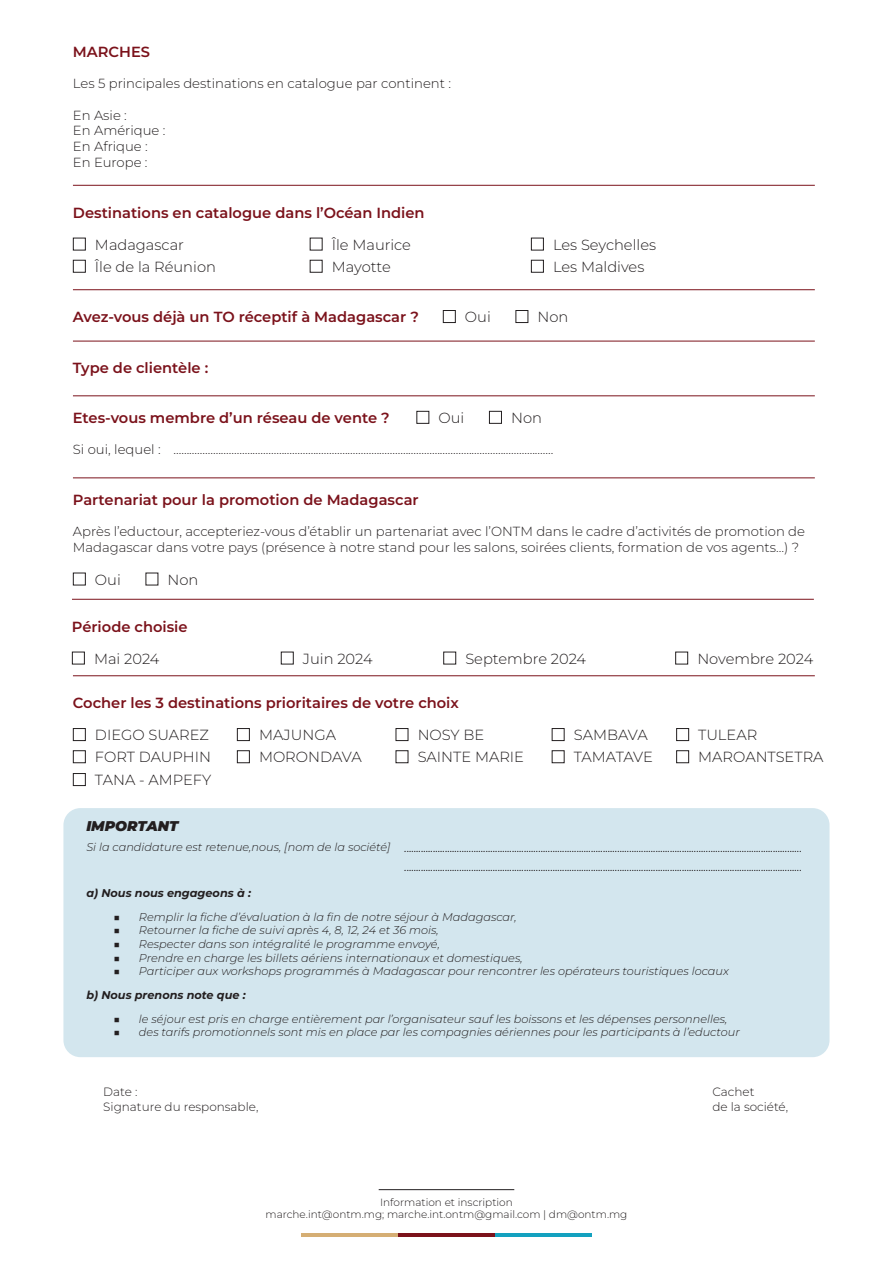
<style>
.page{position:relative;width:893px;height:1263px;background:#fff}
.page>*{position:absolute;margin:0;border:0;box-sizing:border-box;transform-origin:0 0}
.t1{font:600 14.7px "Montserrat";color:#7b121b}
.t2{font:300 14.7px "Montserrat";color:#231f20}
.t3{font:300 14.7px "Montserrat";letter-spacing:-.035em;color:#231f20}
.t4{font:italic 900 14.1px "Montserrat";color:#231f20}
.t5{font:300 13.2px/15.9px "Montserrat";color:#231f20}
.t6{font:300 12px "Montserrat";color:#231f20}
.t7{font:italic 300 11.25px "Montserrat";color:#231f20}
.t8{font:italic 11.25px/18.9px "Montserrat";color:#231f20}
.t9{font:italic 700 11.25px "Montserrat";color:#231f20}
.t10{font:300 10.5px "Montserrat";color:#231f20}
</style>
<div class="page">
<hr style="left:73px;top:185px;width:742px;height:1px;background:#7b121b">
<hr style="left:73px;top:289px;width:742px;height:1px;background:#7b121b">
<hr style="left:73px;top:341px;width:742px;height:1px;background:#7b121b">
<hr style="left:73px;top:395px;width:742px;height:1px;background:#7b121b">
<hr style="left:73px;top:477px;width:742px;height:1px;background:#7b121b">
<hr style="left:301px;top:1233px;width:97px;height:3px;background:#d5ae74">
<hr style="left:398px;top:1233px;width:97px;height:3px;background:#7b121b">
<hr style="left:495px;top:1233px;width:97px;height:3px;background:#13a1bf">
<div style="left:73px;top:238px;width:13px;height:12px;border:1px solid #231f20"></div>
<div style="left:73px;top:260px;width:13px;height:13px;border:1px solid #231f20"></div>
<hr style="left:73px;top:675px;width:742px;height:1px;background:#7b121b">
<div style="left:73px;top:728px;width:13px;height:13px;border:1px solid #231f20"></div>
<div style="left:73px;top:750px;width:13px;height:13px;border:1px solid #231f20"></div>
<div style="left:396px;top:728px;width:12px;height:13px;border:1px solid #231f20"></div>
<div style="left:396px;top:750px;width:12px;height:13px;border:1px solid #231f20"></div>
<div style="left:237px;top:728px;width:13px;height:13px;border:1px solid #231f20"></div>
<div style="left:237px;top:750px;width:13px;height:13px;border:1px solid #231f20"></div>
<div style="left:552px;top:728px;width:12px;height:13px;border:1px solid #231f20"></div>
<div style="left:552px;top:750px;width:12px;height:13px;border:1px solid #231f20"></div>
<div style="left:676px;top:728px;width:13px;height:13px;border:1px solid #231f20"></div>
<div style="left:676px;top:750px;width:13px;height:13px;border:1px solid #231f20"></div>
<div style="left:73px;top:773px;width:13px;height:13px;border:1px solid #231f20"></div>
<hr style="left:72px;top:599px;width:742px;height:1px;background:#7b121b">
<div style="left:72px;top:652px;width:13px;height:12px;border:1px solid #231f20"></div>
<div style="left:443px;top:652px;width:13px;height:12px;border:1px solid #231f20"></div>
<div style="left:281px;top:652px;width:13px;height:12px;border:1px solid #231f20"></div>
<div style="left:675px;top:652px;width:13px;height:12px;border:1px solid #231f20"></div>
<div style="left:443px;top:310px;width:13px;height:13px;border:1px solid #231f20"></div>
<div style="left:416px;top:411px;width:13px;height:13px;border:1px solid #231f20"></div>
<div style="left:73px;top:573px;width:13px;height:12px;border:1px solid #231f20"></div>
<div style="left:515px;top:310px;width:13px;height:13px;border:1px solid #231f20"></div>
<div style="left:489px;top:411px;width:13px;height:13px;border:1px solid #231f20"></div>
<div style="left:310px;top:260px;width:13px;height:13px;border:1px solid #231f20"></div>
<div style="left:531px;top:238px;width:13px;height:12px;border:1px solid #231f20"></div>
<div style="left:531px;top:260px;width:13px;height:13px;border:1px solid #231f20"></div>
<div style="left:63px;top:808px;width:766px;height:249px;background:#d3e6ee;border-radius:17px"></div>
<hr style="left:379px;top:1189px;width:135px;height:1px;background:#231f20">
<p class="t1" style="left:73px;top:42px;width:79px">MARCHES</p>
<p class="t5" style="left:73px;top:75px;width:380px">Les 5 principales destinations en catalogue par continent :</p>
<p class="t5" style="left:73px;top:107px;width:55px">En Asie :</p>
<p class="t5" style="left:73px;top:122px;width:94px">En Amérique :</p>
<p class="t5" style="left:73px;top:138px;width:76px">En Afrique :</p>
<p class="t5" style="left:73px;top:154px;width:76px">En Europe :</p>
<p class="t1" style="left:73px;top:203px;width:353px">Destinations en catalogue dans l’Océan Indien</p>
<p class="t2" style="left:95px;top:235px;width:91px">Madagascar</p>
<p class="t2" style="left:95px;top:257px;width:122px">Île de la Réunion</p>
<p class="t2" style="left:332px;top:235px;width:81px">Île Maurice</p>
<p class="t2" style="left:332px;top:257px;width:60px">Mayotte</p>
<p class="t1" style="left:73px;top:307px;width:347px">Avez-vous déjà un TO réceptif à Madagascar ?</p>
<p class="t1" style="left:73px;top:358px;width:137px">Type de clientèle :</p>
<p class="t1" style="left:73px;top:408px;width:318px">Etes-vous membre d’un réseau de vente ?</p>
<p class="t2" style="left:465px;top:307px;width:27px">Oui</p>
<p class="t2" style="left:438px;top:408px;width:27px">Oui</p>
<p class="t2" style="left:553px;top:235px;width:105px">Les Seychelles</p>
<p class="t2" style="left:553px;top:257px;width:93px">Les Maldives</p>
<p class="t2" style="left:538px;top:307px;width:32px">Non</p>
<p class="t2" style="left:511px;top:408px;width:32px">Non</p>
<p class="t5" style="left:73px;top:441px;width:89px">Si oui, lequel :</p>
<p class="t5" style="left:173px;top:441px;width:381px">................................................................................................................................................</p>
<p class="t1" style="left:73px;top:490px;width:347px">Partenariat pour la promotion de Madagascar</p>
<p class="t5" style="left:73px;top:523px;width:734px">Après l’eductour, accepteriez-vous d’établir un partenariat avec l’ONTM dans le cadre d’activités de promotion de<br>Madagascar dans votre pays (présence à notre stand pour les salons, soirées clients, formation de vos agents…) ?</p>
<p class="t2" style="left:95px;top:570px;width:27px">Oui</p>
<p class="t2" style="left:168px;top:570px;width:32px">Non</p>
<p class="t1" style="left:72px;top:617px;width:117px">Période choisie</p>
<p class="t2" style="left:94px;top:649px;width:67px">Mai 2024</p>
<p class="t2" style="left:303px;top:649px;width:71px">Juin 2024</p>
<p class="t2" style="left:465px;top:649px;width:122px">Septembre 2024</p>
<p class="t2" style="left:697px;top:649px;width:117px">Novembre 2024</p>
<p class="t1" style="left:73px;top:693px;width:387px">Cocher les 3 destinations prioritaires de votre choix</p>
<p class="t2" style="left:95px;top:725px;width:116px">DIEGO SUAREZ</p>
<p class="t2" style="left:95px;top:747px;width:118px">FORT DAUPHIN</p>
<p class="t2" style="left:259px;top:725px;width:78px">MAJUNGA</p>
<p class="t2" style="left:259px;top:747px;width:104px">MORONDAVA</p>
<p class="t2" style="left:418px;top:725px;width:68px">NOSY BE</p>
<p class="t2" style="left:418px;top:747px;width:108px">SAINTE MARIE</p>
<p class="t2" style="left:95px;top:770px;width:118px">TANA - AMPEFY</p>
<p class="t2" style="left:574px;top:725px;width:75px">SAMBAVA</p>
<p class="t3" style="left:574px;top:747px;width:81px">TAMATAVE</p>
<p class="t2" style="left:698px;top:725px;width:60px">TULEAR</p>
<p class="t2" style="left:698px;top:747px;width:127px">MAROANTSETRA</p>
<p class="t4" style="left:86px;top:817px;width:93px">IMPORTANT</p>
<p class="t7" style="left:86px;top:839px;width:306px">Si la candidature est retenue,nous, [nom de la société]</p>
<p class="t9" style="left:86px;top:886px;width:166px">a) Nous nous engageons à :</p>
<p class="t8" style="left:405px;top:839px;width:399px">...................................................................................................................................................................... ......................................................................................................................................................................</p>
<p class="t7" style="left:114px;top:909px;width:405px">■ Remplir la fiche d’évaluation à la fin de notre séjour à Madagascar,</p>
<p class="t7" style="left:114px;top:923px;width:327px">■ Retourner la fiche de suivi après 4, 8, 12, 24 et 36 mois,</p>
<p class="t7" style="left:114px;top:936px;width:328px">■ Respecter dans son intégralité le programme envoyé,</p>
<p class="t7" style="left:114px;top:950px;width:411px">■ Prendre en charge les billets aériens internationaux et domestiques,</p>
<p class="t7" style="left:114px;top:963px;width:617px">■ Participer aux workshops programmés à Madagascar pour rencontrer les opérateurs touristiques locaux</p>
<p class="t7" style="left:114px;top:1011px;width:615px">■ le séjour est pris en charge entièrement par l’organisateur sauf les boissons et les dépenses personnelles,</p>
<p class="t7" style="left:114px;top:1025px;width:628px">■ des tarifs promotionnels sont mis en place par les compagnies aériennes pour les participants à l’eductour</p>
<p class="t9" style="left:86px;top:988px;width:161px">b) Nous prenons note que :</p>
<p class="t6" style="left:103px;top:1084px;width:36px">Date :</p>
<p class="t6" style="left:103px;top:1098px;width:157px">Signature du responsable,</p>
<p class="t10" style="left:380px;top:1195px;width:134px">Information et inscription</p>
<p class="t10" style="left:266px;top:1207px;width:363px">marche.int@ontm.mg; marche.int.ontm@gmail.com | dm@ontm.mg</p>
<p class="t6" style="left:712px;top:1084px;width:44px">Cachet</p>
<p class="t6" style="left:712px;top:1098px;width:77px">de la société,</p>
</div>
